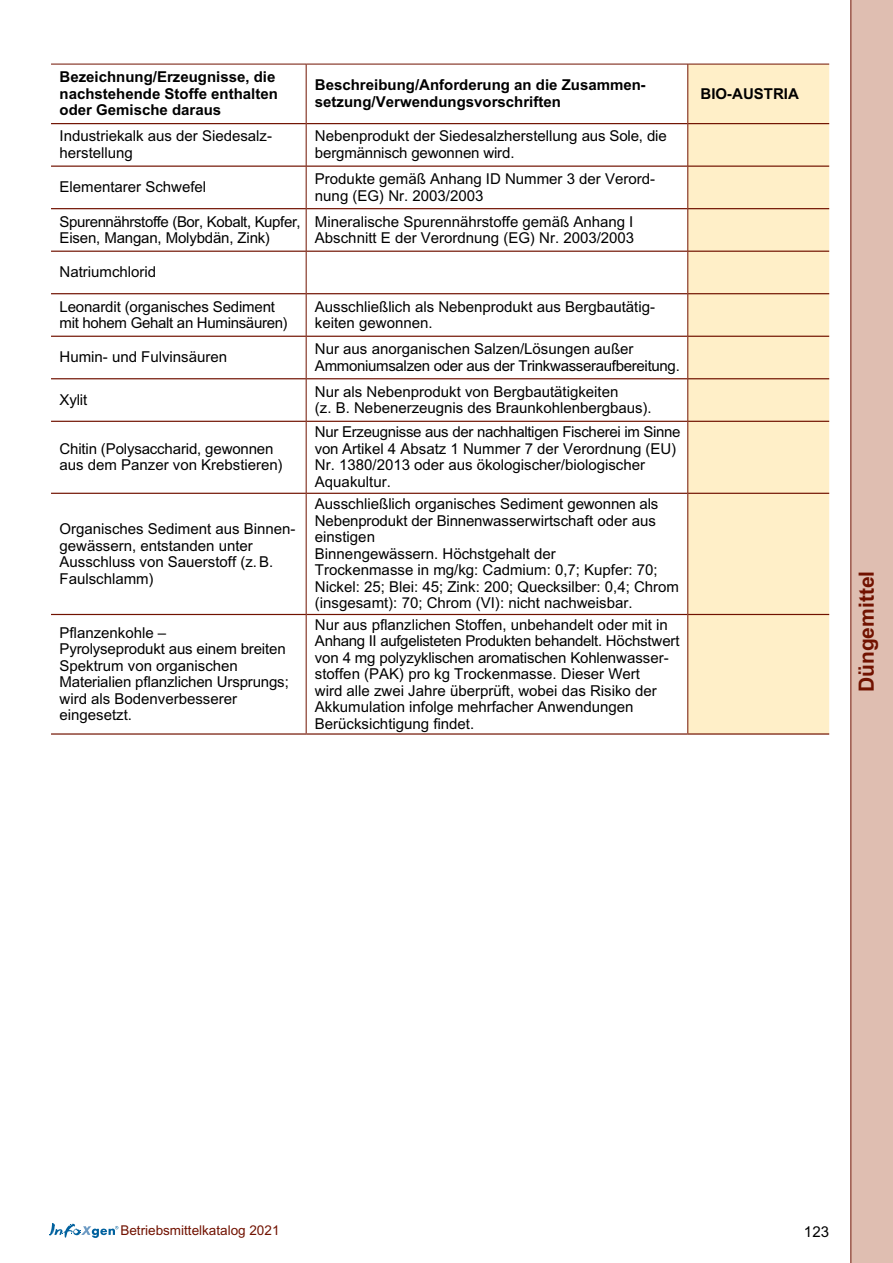
<style>
.page{position:relative;width:893px;height:1263px;background:#fff}
.page>*{position:absolute;margin:0;border:0;box-sizing:border-box;transform-origin:0 0}
.t1{font:700 21px "M Arial";color:#711200}
.t2{font:15px/16.5px "M Arial";color:#000}
.t3{font:700 15px/16.5px "M Arial";color:#000}
.t4{font:15px/16.5px "M Arial";letter-spacing:-.02em;color:#000}
.t5{font:15px/16.5px "M Arial";letter-spacing:-.025em;color:#000}
.t6{font:13.5px "M Arial";color:#711200}
</style>
<div class="page">
<div style="left:850px;top:0;width:43px;height:1263px;background:#dfbeb1"></div>
<svg style="left:49px;top:1223px;width:69px;height:15px"></svg>
<svg style="left:51px;top:65px;width:636px;height:668px"></svg>
<div style="left:688px;top:65px;width:141px;height:668px;background:#ffefc8"></div>
<hr style="left:51px;top:64px;width:255px;height:1px;background:#711200">
<hr style="left:306px;top:64px;width:1px;height:60px;background:#711200">
<hr style="left:688px;top:64px;width:141px;height:1px;background:#711200">
<hr style="left:306px;top:124px;width:1px;height:42px;background:#711200">
<hr style="left:306px;top:166px;width:1px;height:43px;background:#711200">
<hr style="left:306px;top:209px;width:1px;height:42px;background:#711200">
<hr style="left:306px;top:251px;width:1px;height:43px;background:#711200">
<hr style="left:306px;top:294px;width:1px;height:42px;background:#711200">
<hr style="left:306px;top:336px;width:1px;height:43px;background:#711200">
<hr style="left:306px;top:379px;width:1px;height:42px;background:#711200">
<hr style="left:306px;top:421px;width:1px;height:72px;background:#711200">
<hr style="left:306px;top:493px;width:1px;height:121px;background:#711200">
<hr style="left:306px;top:614px;width:1px;height:119px;background:#711200">
<hr style="left:306px;top:64px;width:382px;height:1px;background:#711200">
<hr style="left:687px;top:64px;width:1px;height:60px;background:#711200">
<hr style="left:687px;top:124px;width:1px;height:42px;background:#711200">
<hr style="left:687px;top:166px;width:1px;height:43px;background:#711200">
<hr style="left:687px;top:209px;width:1px;height:42px;background:#711200">
<hr style="left:687px;top:251px;width:1px;height:43px;background:#711200">
<hr style="left:687px;top:294px;width:1px;height:42px;background:#711200">
<hr style="left:687px;top:336px;width:1px;height:43px;background:#711200">
<hr style="left:687px;top:379px;width:1px;height:42px;background:#711200">
<hr style="left:687px;top:421px;width:1px;height:72px;background:#711200">
<hr style="left:687px;top:493px;width:1px;height:121px;background:#711200">
<hr style="left:687px;top:614px;width:1px;height:119px;background:#711200">
<hr style="left:51px;top:123px;width:255px;height:1px;background:#711200">
<hr style="left:688px;top:123px;width:141px;height:1px;background:#711200">
<hr style="left:51px;top:166px;width:255px;height:1px;background:#711200">
<hr style="left:688px;top:166px;width:141px;height:1px;background:#711200">
<hr style="left:51px;top:208px;width:255px;height:1px;background:#711200">
<hr style="left:688px;top:208px;width:141px;height:1px;background:#711200">
<hr style="left:51px;top:251px;width:255px;height:1px;background:#711200">
<hr style="left:688px;top:251px;width:141px;height:1px;background:#711200">
<hr style="left:51px;top:293px;width:255px;height:1px;background:#711200">
<hr style="left:688px;top:293px;width:141px;height:1px;background:#711200">
<hr style="left:51px;top:336px;width:255px;height:1px;background:#711200">
<hr style="left:688px;top:336px;width:141px;height:1px;background:#711200">
<hr style="left:51px;top:378px;width:255px;height:1px;background:#711200">
<hr style="left:688px;top:378px;width:141px;height:1px;background:#711200">
<hr style="left:51px;top:421px;width:255px;height:1px;background:#711200">
<hr style="left:688px;top:421px;width:141px;height:1px;background:#711200">
<hr style="left:51px;top:493px;width:255px;height:1px;background:#711200">
<hr style="left:688px;top:493px;width:141px;height:1px;background:#711200">
<hr style="left:51px;top:614px;width:255px;height:1px;background:#711200">
<hr style="left:688px;top:614px;width:141px;height:1px;background:#711200">
<hr style="left:51px;top:733px;width:255px;height:2px;background:#711200">
<hr style="left:688px;top:733px;width:141px;height:2px;background:#711200">
<hr style="left:306px;top:123px;width:381px;height:1px;background:#711200">
<hr style="left:306px;top:166px;width:381px;height:1px;background:#711200">
<hr style="left:306px;top:208px;width:381px;height:1px;background:#711200">
<hr style="left:306px;top:251px;width:381px;height:1px;background:#711200">
<hr style="left:306px;top:293px;width:381px;height:1px;background:#711200">
<hr style="left:306px;top:336px;width:381px;height:1px;background:#711200">
<hr style="left:306px;top:378px;width:381px;height:1px;background:#711200">
<hr style="left:306px;top:421px;width:381px;height:1px;background:#711200">
<hr style="left:306px;top:493px;width:381px;height:1px;background:#711200">
<hr style="left:306px;top:614px;width:381px;height:1px;background:#711200">
<hr style="left:306px;top:733px;width:382px;height:2px;background:#711200">
<p class="t3" style="left:60px;top:69px;width:220px">Bezeichnung/Erzeugnisse, die nachstehende Stoffe enthalten oder Gemische daraus</p>
<p class="t3" style="left:315px;top:77px;width:331px">Beschreibung/Anforderung an die Zusammen&shy;setzung/Verwendungsvorschriften</p>
<p class="t3" style="left:701px;top:85px;width:100px">BIO-AUSTRIA</p>
<p class="t2" style="left:60px;top:128px;width:213px">Industriekalk aus der Siedesalz&shy;herstellung</p>
<p class="t2" style="left:315px;top:128px;width:353px">Nebenprodukt der Siedesalzherstellung aus Sole, die bergmännisch gewonnen wird.</p>
<p class="t2" style="left:60px;top:179px;width:148px">Elementarer Schwefel</p>
<p class="t2" style="left:315px;top:170px;width:342px">Produkte gemäß Anhang ID Nummer 3 der Verord&shy;nung (EG) Nr. 2003/2003</p>
<p class="t5" style="left:60px;top:213px;width:243px">Spurennährstoffe (Bor, Kobalt, Kupfer,<br>Eisen, Mangan, Molybdän, Zink)</p>
<p class="t2" style="left:315px;top:213px;width:321px">Mineralische Spurennährstoffe gemäß Anhang I<br>Abschnitt E der Verordnung (EG) Nr. 2003/2003</p>
<p class="t2" style="left:60px;top:264px;width:98px">Natriumchlorid</p>
<p class="t2" style="left:60px;top:298px;width:230px">Leonardit (organisches Sediment mit hohem Gehalt an Huminsäuren)</p>
<p class="t2" style="left:315px;top:298px;width:342px">Ausschließlich als Nebenprodukt aus Bergbautätig&shy;keiten gewonnen.</p>
<p class="t2" style="left:60px;top:349px;width:169px">Humin- und Fulvinsäuren</p>
<p class="t4" style="left:315px;top:341px;width:366px">Nur aus anorganischen Salzen/Lösungen außer<br>Ammoniumsalzen oder aus der Trinkwasseraufbereitung.</p>
<p class="t2" style="left:60px;top:391px;width:29px">Xylit</p>
<p class="t2" style="left:315px;top:383px;width:338px">Nur als Nebenprodukt von Bergbautätigkeiten<br>(z. B. Nebenerzeugnis des Braunkohlenbergbaus).</p>
<p class="t2" style="left:60px;top:440px;width:225px">Chitin (Polysaccharid, gewonnen aus dem Panzer von Krebstieren)</p>
<p class="t2" style="left:315px;top:424px;width:367px">Nur Erzeugnisse aus der nachhaltigen Fischerei im Sinne von Artikel 4 Absatz 1 Nummer 7 der Verordnung (EU)<br>Nr. 1380/2013 oder aus ökologischer/biologischer Aquakultur.</p>
<p class="t2" style="left:60px;top:520px;width:236px">Organisches Sediment aus Binnen&shy;gewässern, entstanden unter<br>Ausschluss von Sauerstoff (z.B.<br>Faulschlamm)</p>
<p class="t2" style="left:315px;top:496px;width:366px">Ausschließlich organisches Sediment gewonnen als Nebenprodukt der Binnenwasserwirtschaft oder aus einstigen<br>Binnengewässern. Höchstgehalt der<br>Trockenmasse in mg/kg: Cadmium: 0,7; Kupfer: 70; Nickel: 25; Blei: 45; Zink: 200; Quecksilber: 0,4; Chrom (insgesamt): 70; Chrom (VI): nicht nachweisbar.</p>
<p class="t2" style="left:60px;top:624px;width:231px">Pflanzenkohle –<br>Pyrolyseprodukt aus einem breiten<br>Spektrum von organischen<br>Materialien pflanzlichen Ursprungs; wird als Bodenverbesserer eingesetzt.</p>
<p class="t2" style="left:315px;top:616px;width:366px">Nur aus pflanzlichen Stoffen, unbehandelt oder mit in Anhang II aufgelisteten Produkten behandelt. Höchstwert von 4 mg polyzyklischen aromatischen Kohlenwasser&shy;stoffen (PAK) pro kg Trockenmasse. Dieser Wert<br>wird alle zwei Jahre überprüft, wobei das Risiko der Akkumulation infolge mehrfacher Anwendungen Berücksichtigung findet.</p>
<h1 class="t1" style="left:854px;top:692px;width:123px;rotate:-90deg">Düngemittel</h1>
<p class="t6" style="left:120px;top:1223px;width:161px">Betriebsmittelkatalog 2021</p>
<p class="t2" style="left:804px;top:1223px;width:27px">123</p>
</div>
